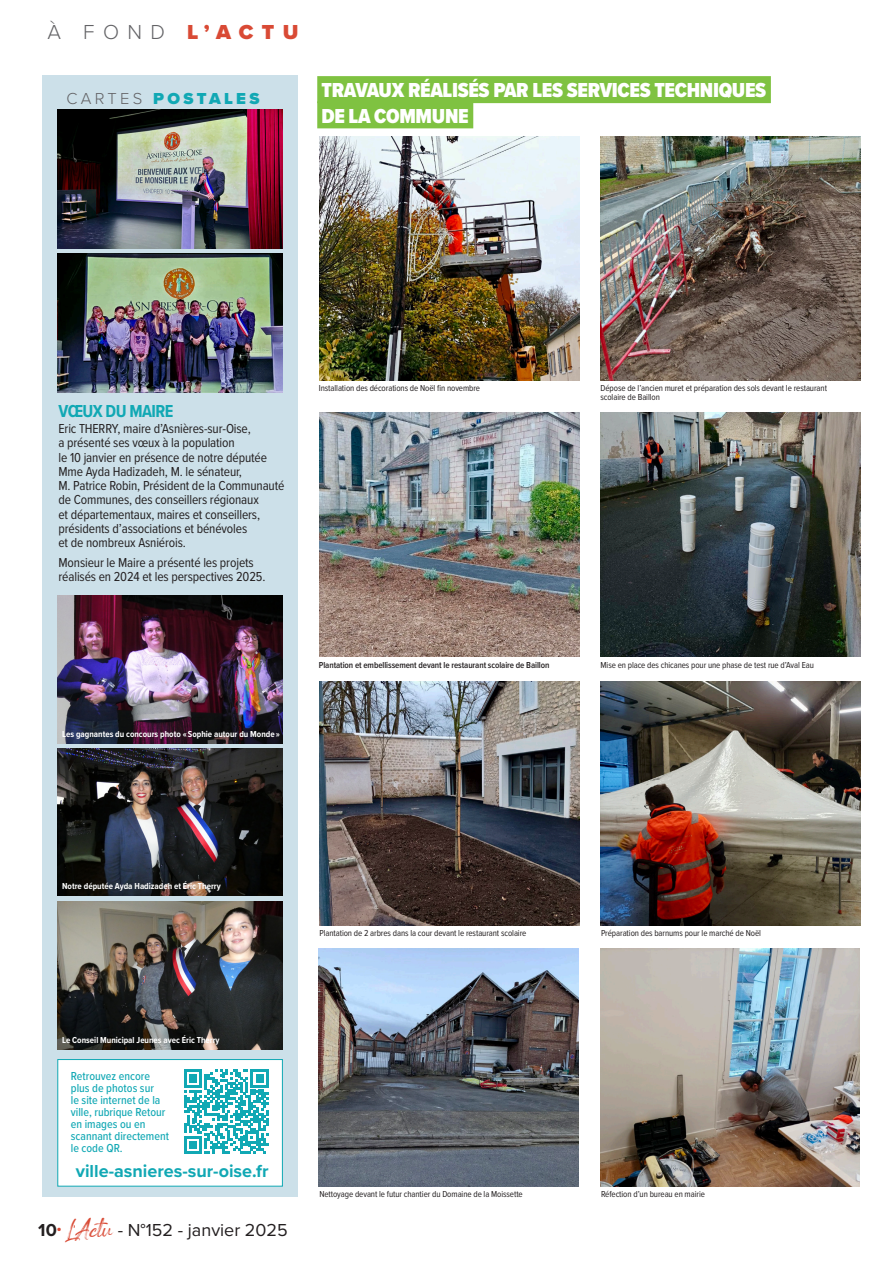
<style>
.page{position:relative;width:893px;height:1263px;background:#fff}
.page>*{position:absolute;margin:0;border:0;box-sizing:border-box;transform-origin:0 0}
.Titre{font:900 21px "Proxima Nova Cond";letter-spacing:-.015em;color:#fff}
.TEXTE{font:900 21px "Proxima Nova";color:#d94a35}
.TEXTE-2{font:18px "Proxima Nova";color:#231f20}
.TEXTE-3{font:700 18px "Proxima Nova";color:#11a8b4}
.Titre-2{font:700 18px "Proxima Nova Cond";letter-spacing:-.03em;color:#11a8b4}
.TEXTE-4{font:900 16.5px "Proxima Nova";letter-spacing:.2em;color:#11a8b4}
.Titre-3{font:13.5px/14.2px "Proxima Nova Cond";letter-spacing:-.01em;color:#231f20}
.Titre-4{font:500 12px/12px "Proxima Nova Cond";color:#11a8b4}
.TEXTE-5{font:9px/9px "Proxima Nova Cond";letter-spacing:-.01em;color:#231f20}
.t1{font:700 9px "Proxima Nova Cond";color:#fff}
.TEXTE-6{font:600 9px "Proxima Nova Cond";letter-spacing:-.01em;color:#231f20}
.s1{font-weight:300;color:#636366}
.s2{font-weight:700}
.s3{font-family:"Essonnes Text";font-weight:700;color:#d94a35}
.s4{font-family:"Spartwell";font-size:24px;color:#d94a35}
</style>
<div class="page">
<div style="left:43px;top:75px;width:255px;height:1122px;background:#cce0e9"></div>
<div style="left:57px;top:1059px;width:226px;height:127px;background:#fff;border:1px solid #11a8b4"></div>
<img style="left:57px;top:254px;width:226px;height:138px">
<img style="left:57px;top:110px;width:226px;height:139px">
<img style="left:57px;top:595px;width:226px;height:148px">
<img style="left:57px;top:748px;width:226px;height:148px">
<img style="left:57px;top:902px;width:226px;height:147px">
<svg style="left:184px;top:1069px;width:85px;height:85px"></svg>
<div style="left:317px;top:76px;width:454px;height:27px;background:#7fc241"></div>
<div style="left:317px;top:101px;width:156px;height:27px;background:#7fc241"></div>
<img style="left:319px;top:136px;width:260px;height:245px">
<img style="left:319px;top:412px;width:260px;height:245px">
<img style="left:319px;top:681px;width:260px;height:245px">
<img style="left:319px;top:948px;width:260px;height:238px">
<img style="left:600px;top:136px;width:260px;height:245px">
<img style="left:600px;top:412px;width:260px;height:245px">
<img style="left:600px;top:681px;width:260px;height:245px">
<img style="left:600px;top:949px;width:260px;height:237px">
<p class="TEXTE" style="left:47px;top:16px;width:253px"><span class="s1">À FOND</span> L’ACTU</p>
<p class="TEXTE-4" style="left:66px;top:86px;width:195px"><span class="s1">CARTES</span> POSTALES</p>
<p class="Titre" style="left:321px;top:75px;width:446px">TRAVAUX RÉALISÉS PAR LES SERVICES TECHNIQUES</p>
<p class="Titre" style="left:321px;top:100px;width:149px">DE LA COMMUNE</p>
<p class="Titre-2" style="left:58px;top:398px;width:117px">VŒUX DU MAIRE</p>
<p class="Titre-3" style="left:58px;top:421px;width:228px">Eric THERRY, maire d’Asnières-sur-Oise,<br>a présenté ses vœux à la population<br>le 10 janvier en présence de notre députée Mme Ayda Hadizadeh, M. le sénateur,<br>M. Patrice Robin, Président de la Communauté de Communes, des conseillers régionaux<br>et départementaux, maires et conseillers, présidents d’associations et bénévoles<br>et de nombreux Asniérois.</p>
<p class="Titre-3" style="left:58px;top:554px;width:208px">Monsieur le Maire a présenté les projets réalisés en 2024 et les perspectives 2025.</p>
<p class="t1" style="left:62px;top:727px;width:219px">Les gagnantes du concours photo « Sophie autour du Monde »</p>
<p class="TEXTE-5" style="left:319px;top:383px;width:163px">Installation des décorations de Noël fin novembre</p>
<p class="TEXTE-6" style="left:319px;top:659px;width:232px">Plantation et embellissement devant le restaurant scolaire de Baillon</p>
<p class="TEXTE-5" style="left:600px;top:383px;width:228px">Dépose de l’ancien muret et préparation des sols devant le restaurant scolaire de Baillon</p>
<p class="TEXTE-5" style="left:601px;top:660px;width:215px">Mise en place des chicanes pour une phase de test rue d’Aval Eau</p>
<p class="t1" style="left:62px;top:880px;width:160px">Notre députée Ayda Hadizadeh et Éric Therry</p>
<p class="TEXTE-5" style="left:319px;top:928px;width:209px">Plantation de 2 arbres dans la cour devant le restaurant scolaire</p>
<p class="t1" style="left:62px;top:1033px;width:159px">Le Conseil Municipal Jeunes avec Éric Therry</p>
<p class="Titre-4" style="left:71px;top:1070px;width:100px">Retrouvez encore plus de photos sur<br>le site internet de la ville, rubrique Retour en images ou en scannant directement le code QR.</p>
<p class="TEXTE-3" style="left:76px;top:1158px;width:194px">ville-asnieres-sur-oise.fr</p>
<p class="TEXTE-2" style="left:38px;top:1216px;width:251px"><span class="s2">10</span><span class="s3">•</span> <span class="s4">L’Actu</span> - N°152 - janvier 2025</p>
<p class="TEXTE-5" style="left:319px;top:1189px;width:205px">Nettoyage devant le futur chantier du Domaine de la Moissette</p>
<p class="TEXTE-5" style="left:601px;top:928px;width:161px">Préparation des barnums pour le marché de Noël</p>
<p class="TEXTE-5" style="left:601px;top:1189px;width:105px">Réfection d’un bureau en mairie</p>
</div>
